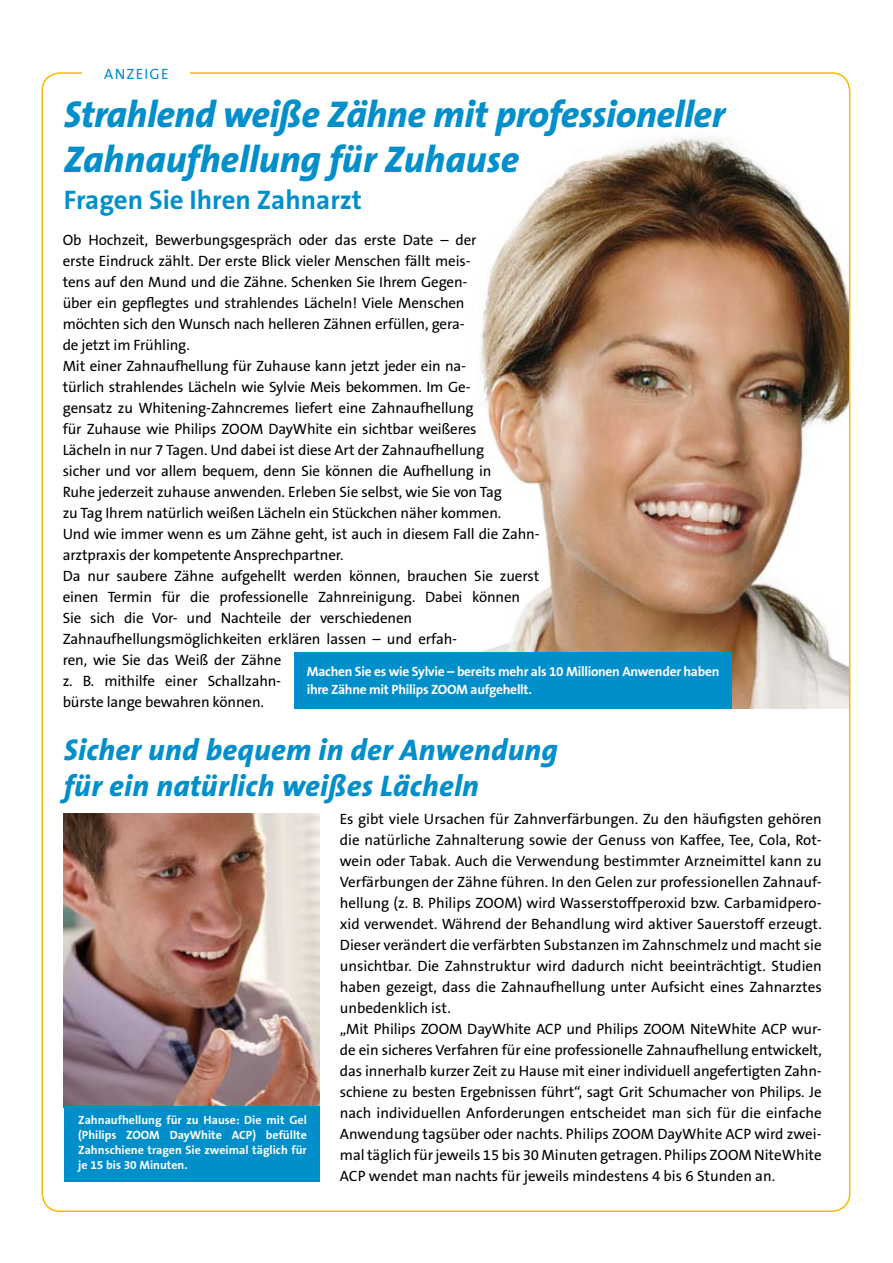
<style>
.page{position:relative;width:893px;height:1263px;background:#fff}
.page>*{position:absolute;margin:0;border:0;box-sizing:border-box;transform-origin:0 0}
.t1{font:italic 800 37.5px/45px "The Sans B8";letter-spacing:-.01em;color:#008fcb}
.t2{font:italic 800 30px/36px "The Sans B8";letter-spacing:.01em;color:#008fcb}
.t3{font:700 27px "The Sans B7";color:#008fcb}
.t4{font:15px/21px "The Sans B5 Plain";letter-spacing:-.01em;color:#000}
.t5{font:15px "The Sans B5 Plain";letter-spacing:.08em;color:#008fcb}
.t6{font:700 13.5px/18px "The Sans B7";letter-spacing:-.02em;color:#fff}
.t7{font:700 12px/15px "The Sans B7";color:#fff;text-align:justify}
</style>
<div class="page">
<img style="left:480px;top:137px;width:367px;height:571px">
<img style="left:64px;top:813px;width:255px;height:293px">
<div style="left:64px;top:1106px;width:255px;height:75px;background:#008fcb"></div>
<div style="left:294px;top:652px;width:438px;height:56px;background:#008fcb"></div>
<p class="t5" style="left:104px;top:66px;width:66px">ANZEIGE</p>
<h1 class="t1" style="left:64px;top:93px;width:663px">Strahlend weiße Zähne mit professioneller<br>Zahnaufhellung für Zuhause</h1>
<h3 class="t3" style="left:64px;top:186px;width:300px">Fragen Sie Ihren Zahnarzt</h3>
<p class="t4" style="left:63px;top:230px;width:478px">Ob Hochzeit, Bewerbungsgespräch oder das erste Date – der<br>erste Eindruck zählt. Der erste Blick vieler Menschen fällt meis-<br>tens auf den Mund und die Zähne. Schenken Sie Ihrem Gegen-<br>über ein gepflegtes und strahlendes Lächeln! Viele Menschen<br>möchten sich den Wunsch nach helleren Zähnen erfüllen, gera-<br>de jetzt im Frühling.<br>Mit einer Zahnaufhellung für Zuhause kann jetzt jeder ein na-<br>türlich strahlendes Lächeln wie Sylvie Meis bekommen. Im Ge-<br>gensatz zu Whitening-Zahncremes liefert eine Zahnaufhellung<br>für Zuhause wie Philips ZOOM DayWhite ein sichtbar weißeres<br>Lächeln in nur 7 Tagen. Und dabei ist diese Art der Zahnaufhellung<br>sicher und vor allem bequem, denn Sie können die Aufhellung in<br>Ruhe jederzeit zuhause anwenden. Erleben Sie selbst, wie Sie von Tag<br>zu Tag Ihrem natürlich weißen Lächeln ein Stückchen näher kommen.<br>Und wie immer wenn es um Zähne geht, ist auch in diesem Fall die Zahn&shy;arztpraxis der kompetente Ansprechpartner.<br>Da nur saubere Zähne aufgehellt werden können, brauchen Sie zuerst einen Termin für die professionelle Zahnreinigung. Dabei können Sie sich die Vor- und Nachteile der verschiedenen Zahnaufhellungsmöglichkeiten erklären lassen – und erfah-<br>ren, wie Sie das Weiß der Zähne<br>z. B. mithilfe einer Schallzahn-<br>bürste lange bewahren können.</p>
<p class="t6" style="left:307px;top:663px;width:414px">Machen Sie es wie Sylvie – bereits mehr als 10 Millionen Anwender haben ihre Zähne mit Philips ZOOM aufgehellt.</p>
<h2 class="t2" style="left:64px;top:733px;width:496px">Sicher und bequem in der Anwendung für ein natürlich weißes Lächeln</h2>
<p class="t4" style="left:340px;top:809px;width:483px">Es gibt viele Ursachen für Zahnverfärbungen. Zu den häufigsten gehören die natürliche Zahnalterung sowie der Genuss von Kaffee, Tee, Cola, Rot&shy;wein oder Tabak. Auch die Verwendung bestimmter Arzneimittel kann zu Verfärbungen der Zähne führen. In den Gelen zur professionellen Zahnauf&shy;hellung (z. B. Philips ZOOM) wird Wasserstoffperoxid bzw. Carbamidpero&shy;xid verwendet. Während der Behandlung wird aktiver Sauerstoff erzeugt.<br>Dieser verändert die verfärbten Substanzen im Zahnschmelz und macht sie unsichtbar. Die Zahnstruktur wird dadurch nicht beeinträchtigt. Studien haben gezeigt, dass die Zahnaufhellung unter Aufsicht eines Zahnarztes unbedenklich ist.<br>„Mit Philips ZOOM DayWhite ACP und Philips ZOOM NiteWhite ACP wur&shy;de ein sicheres Verfahren für eine professionelle Zahnaufhellung entwickelt, das innerhalb kurzer Zeit zu Hause mit einer individuell angefertigten Zahn&shy;schiene zu besten Ergebnissen führt“, sagt Grit Schumacher von Philips. Je nach individuellen Anforderungen entscheidet man sich für die einfache Anwendung tagsüber oder nachts. Philips ZOOM DayWhite ACP wird zwei&shy;mal täglich für jeweils 15 bis 30 Minuten getragen. Philips ZOOM NiteWhite ACP wendet man nachts für jeweils mindestens 4 bis 6 Stunden an.</p>
<p class="t7" style="left:78px;top:1112px;width:230px">Zahnaufhellung für zu Hause: Die mit Gel (Philips ZOOM DayWhite ACP) befüllte Zahnschiene tragen Sie zweimal täglich für je 15 bis 30 Minuten.</p>
</div>
